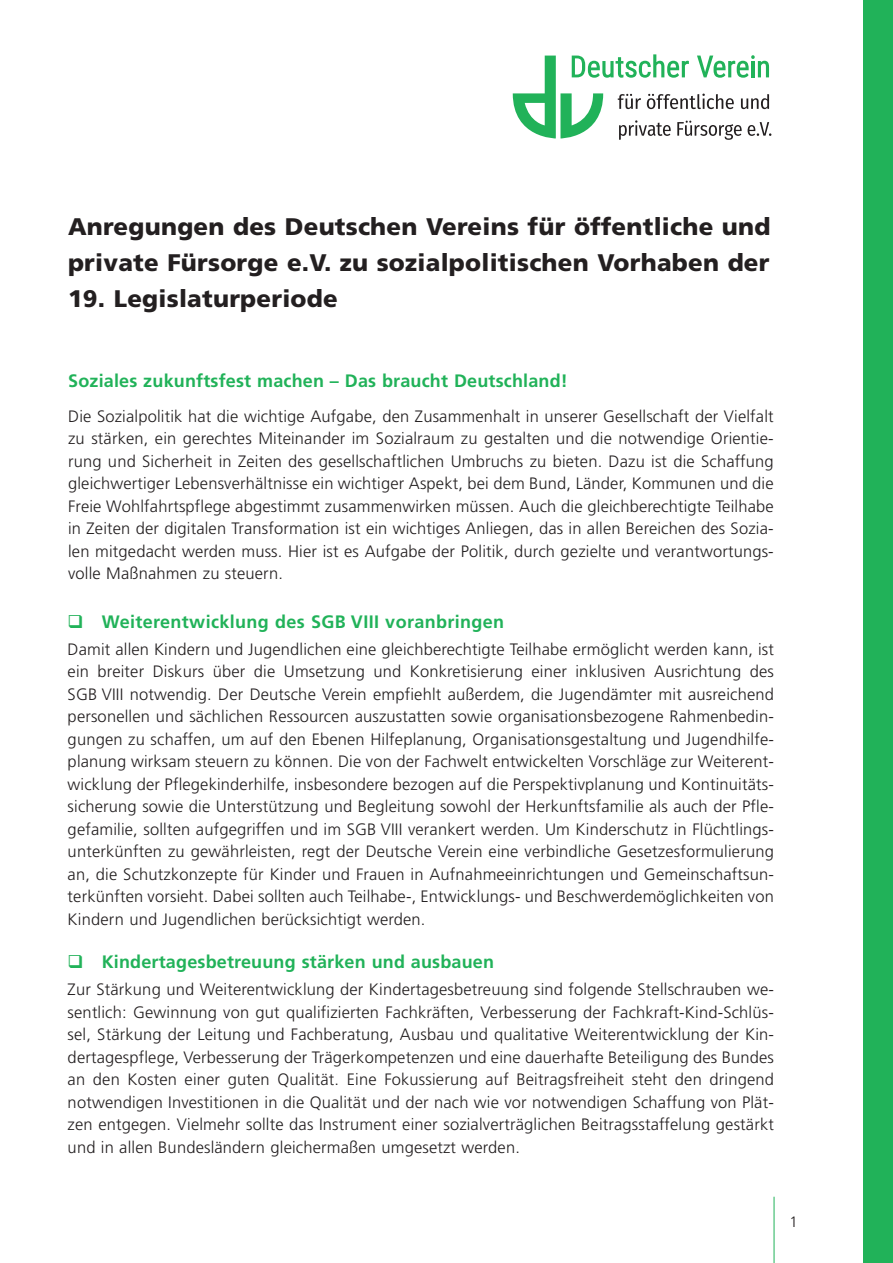
<style>
.page{position:relative;width:893px;height:1263px;background:#fff}
.page>*{position:absolute;margin:0;border:0;box-sizing:border-box;transform-origin:0 0}
.h1-Titel{font:900 24px/36px "Frutiger LT";letter-spacing:.01em;color:#231f20}
.Aufzaehlung{font:700 18px "Frutiger LT";letter-spacing:.01em;color:#21b259}
.p-Text{font:700 18px "Frutiger LT";letter-spacing:.01em;color:#21b259}
.p-Text-2{font:300 16.5px/22.5px "Frutiger LT";letter-spacing:.01em;color:#231f20;text-align:justify}
.t1{font:300 15px "Frutiger LT";color:#231f20}
</style>
<div class="page">
<hr style="left:774px;top:1197px;width:1px;height:66px;background:#21b259">
<div style="left:863px;top:0;width:30px;height:1263px;background:#21b259"></div>
<svg style="left:513px;top:54px;width:259px;height:86px"></svg>
<p class="h1-Titel" style="left:68px;top:208px;width:704px">Anregungen des Deutschen Vereins für öffentliche und private Fürsorge e.V. zu sozialpolitischen Vorhaben der</p>
<p class="h1-Titel" style="left:68px;top:280px;width:271px">19. Legislaturperiode</p>
<p class="p-Text" style="left:68px;top:370px;width:501px">Soziales zukunftsfest machen – Das braucht Deutschland!</p>
<p class="p-Text-2" style="left:68px;top:405px;width:707px">Die Sozialpolitik hat die wichtige Aufgabe, den Zusammenhalt in unserer Gesellschaft der Vielfalt zu stärken, ein gerechtes Miteinander im Sozialraum zu gestalten und die notwendige Orientie&shy;rung und Sicherheit in Zeiten des gesellschaftlichen Umbruchs zu bieten. Dazu ist die Schaffung gleichwertiger Lebensverhältnisse ein wichtiger Aspekt, bei dem Bund, Länder, Kommunen und die Freie Wohlfahrtspflege abgestimmt zusammenwirken müssen. Auch die gleichberechtigte Teilhabe in Zeiten der digitalen Transformation ist ein wichtiges Anliegen, das in allen Bereichen des Sozia&shy;len mitgedacht werden muss. Hier ist es Aufgabe der Politik, durch gezielte und verantwortungs&shy;volle Maßnahmen zu steuern.</p>
<p class="Aufzaehlung" style="left:68px;top:611px;width:438px">❑ Weiterentwicklung des SGB VIII voranbringen</p>
<p class="p-Text-2" style="left:68px;top:638px;width:708px">Damit allen Kindern und Jugendlichen eine gleichberechtigte Teilhabe ermöglicht werden kann, ist ein breiter Diskurs über die Umsetzung und Konkretisierung einer inklusiven Ausrichtung des SGB VIII notwendig. Der Deutsche Verein empfiehlt außerdem, die Jugendämter mit ausreichend personellen und sächlichen Ressourcen auszustatten sowie organisationsbezogene Rahmenbedin&shy;gungen zu schaffen, um auf den Ebenen Hilfeplanung, Organisationsgestaltung und Jugendhilfe&shy;planung wirksam steuern zu können. Die von der Fachwelt entwickelten Vorschläge zur Weiterent&shy;wicklung der Pflegekinderhilfe, insbesondere bezogen auf die Perspektivplanung und Kontinuitäts&shy;sicherung sowie die Unterstützung und Begleitung sowohl der Herkunftsfamilie als auch der Pfle&shy;gefamilie, sollten aufgegriffen und im SGB VIII verankert werden. Um Kinderschutz in Flüchtlings&shy;unterkünften zu gewährleisten, regt der Deutsche Verein eine verbindliche Gesetzesformulierung an, die Schutzkonzepte für Kinder und Frauen in Aufnahmeeinrichtungen und Gemeinschaftsun&shy;terkünften vorsieht. Dabei sollten auch Teilhabe-, Entwicklungs- und Beschwerdemöglichkeiten von Kindern und Jugendlichen berücksichtigt werden.</p>
<p class="Aufzaehlung" style="left:68px;top:951px;width:428px">❑ Kindertagesbetreuung stärken und ausbauen</p>
<p class="p-Text-2" style="left:68px;top:978px;width:708px">Zur Stärkung und Weiterentwicklung der Kindertagesbetreuung sind folgende Stellschrauben we&shy;sentlich: Gewinnung von gut qualifizierten Fachkräften, Verbesserung der Fachkraft-Kind-Schlüs&shy;sel, Stärkung der Leitung und Fachberatung, Ausbau und qualitative Weiterentwicklung der Kin&shy;dertagespflege, Verbesserung der Trägerkompetenzen und eine dauerhafte Beteiligung des Bundes an den Kosten einer guten Qualität. Eine Fokussierung auf Beitragsfreiheit steht den dringend notwendigen Investitionen in die Qualität und der nach wie vor notwendigen Schaffung von Plät&shy;zen entgegen. Vielmehr sollte das Instrument einer sozialverträglichen Beitragsstaffelung gestärkt und in allen Bundesländern gleichermaßen umgesetzt werden.</p>
<p class="t1" style="left:789px;top:1213px;width:10px">1</p>
</div>
